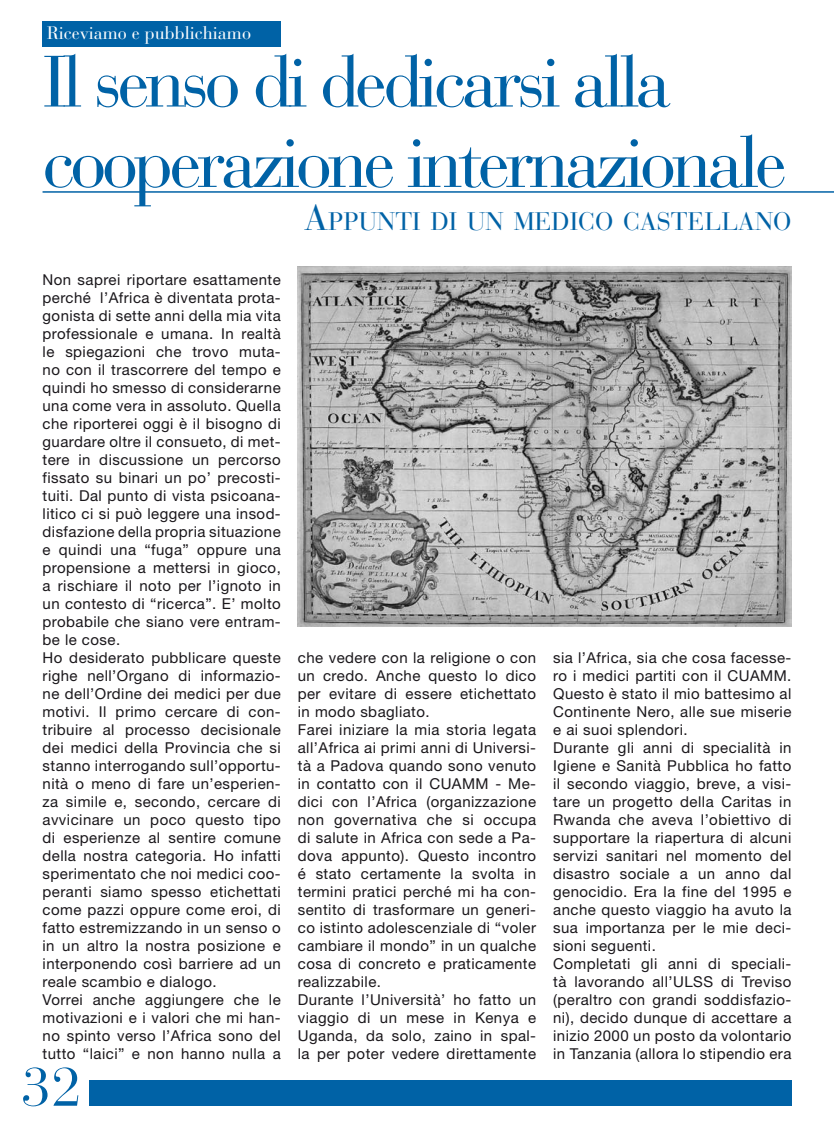
<style>
.page{position:relative;width:834px;height:1127px;background:#fff}
.page>*{position:absolute;margin:0;border:0;box-sizing:border-box;transform-origin:0 0}
.t1{font:72px/80.4px "Bauer Bodoni";letter-spacing:-.06em;color:#0062a6}
.t2{font:54px "Bauer Bodoni";color:#0062a6}
.t3{font:25.2px "Bauer Bodoni";color:#0062a6}
.t4{font:18px "Bauer Bodoni";color:#fff}
.t5{font:15px/18px "Helvetica Neue";letter-spacing:.03em;color:#1a171b}
.s1{font-size:36px}
</style>
<div class="page">
<hr style="left:43px;top:191px;width:790px;height:2px;background:#0062a6">
<div style="left:43px;top:21px;width:238px;height:26px;background:#0062a6"></div>
<div style="left:89px;top:1080px;width:702px;height:26px;background:#0062a6"></div>
<img style="left:298px;top:267px;width:493px;height:360px">
<p class="t4" style="left:47px;top:22px;width:206px">Riceviamo e pubblichiamo</p>
<h1 class="t1" style="left:43px;top:43px;width:745px">Il senso di dedicarsi alla cooperazione internazionale</h1>
<h3 class="t3" style="left:304px;top:206px;width:488px"><span class="s1">A</span>ppunti di un medico castellano</h3>
<p class="t5" style="left:42px;top:270px;width:240px">Non saprei riportare esattamente perché l’Africa è diventata prota&shy;gonista di sette anni della mia vita professionale e umana. In realtà le spiegazioni che trovo muta&shy;no con il trascorrere del tempo e quindi ho smesso di considerarne una come vera in assoluto. Quella che riporterei oggi è il bisogno di guardare oltre il consueto, di met&shy;tere in discussione un percorso fissato su binari un po’ precosti&shy;tuiti. Dal punto di vista psicoana&shy;litico ci si può leggere una insod&shy;disfazione della propria situazione e quindi una “fuga” oppure una propensione a mettersi in gioco, a rischiare il noto per l’ignoto in un contesto di “ricerca”. E’ molto probabile che siano vere entram&shy;be le cose.<br>Ho desiderato pubblicare queste righe nell’Organo di informazio&shy;ne dell’Ordine dei medici per due motivi. Il primo cercare di con&shy;tribuire al processo decisionale dei medici della Provincia che si stanno interrogando sull’opportu&shy;nità o meno di fare un’esperien&shy;za simile e, secondo, cercare di avvicinare un poco questo tipo di esperienze al sentire comune della nostra categoria. Ho infatti sperimentato che noi medici coo&shy;peranti siamo spesso etichettati come pazzi oppure come eroi, di fatto estremizzando in un senso o in un altro la nostra posizione e interponendo così barriere ad un reale scambio e dialogo.<br>Vorrei anche aggiungere che le motivazioni e i valori che mi han&shy;no spinto verso l’Africa sono del tutto “laici” e non hanno nulla a</p>
<h2 class="t2" style="left:21px;top:1055px;width:62px">32</h2>
<p class="t5" style="left:298px;top:648px;width:240px">che vedere con la religione o con un credo. Anche questo lo dico per evitare di essere etichettato in modo sbagliato.<br>Farei iniziare la mia storia legata all’Africa ai primi anni di Universi&shy;tà a Padova quando sono venuto in contatto con il CUAMM - Me&shy;dici con l’Africa (organizzazione non governativa che si occupa di salute in Africa con sede a Pa&shy;dova appunto). Questo incontro é stato certamente la svolta in termini pratici perché mi ha con&shy;sentito di trasformare un generi&shy;co istinto adolescenziale di “voler cambiare il mondo” in un qualche cosa di concreto e praticamente realizzabile.<br>Durante l’Università’ ho fatto un viaggio di un mese in Kenya e<br>Uganda, da solo, zaino in spal&shy;la per poter vedere direttamente</p>
<p class="t5" style="left:553px;top:648px;width:240px">sia l’Africa, sia che cosa facesse&shy;ro i medici partiti con il CUAMM.<br>Questo è stato il mio battesimo al<br>Continente Nero, alle sue miserie e ai suoi splendori.<br>Durante gli anni di specialità in<br>Igiene e Sanità Pubblica ho fatto il secondo viaggio, breve, a visi&shy;tare un progetto della Caritas in<br>Rwanda che aveva l’obiettivo di supportare la riapertura di alcuni servizi sanitari nel momento del disastro sociale a un anno dal genocidio. Era la fine del 1995 e anche questo viaggio ha avuto la sua importanza per le mie deci&shy;sioni seguenti.<br>Completati gli anni di speciali&shy;tà lavorando all’ULSS di Treviso (peraltro con grandi soddisfazio&shy;ni), decido dunque di accettare a inizio 2000 un posto da volontario in Tanzania (allora lo stipendio era</p>
</div>
